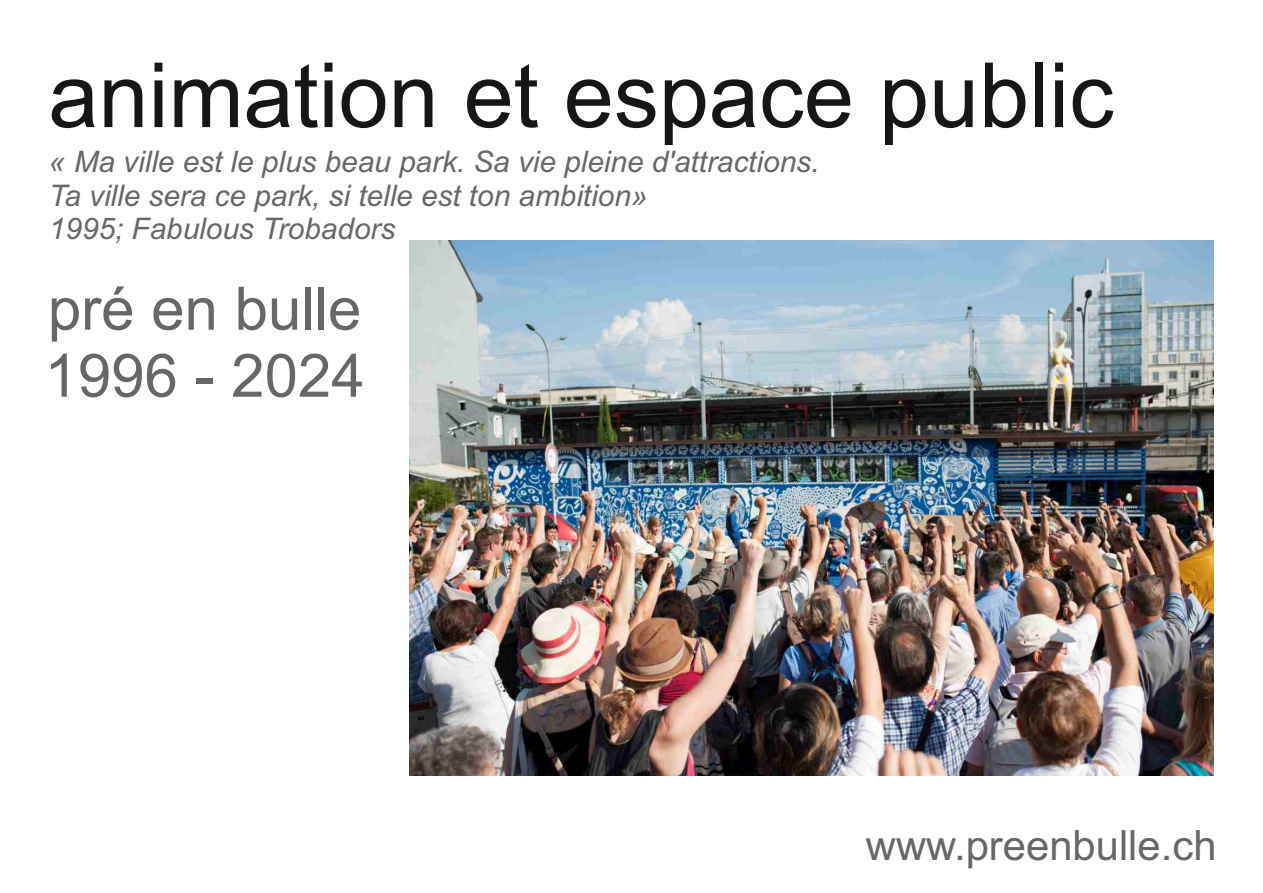
<style>
.page{position:relative;width:1263px;height:893px;background:#fff}
.page>*{position:absolute;margin:0;border:0;box-sizing:border-box;transform-origin:0 0}
.t1{font:90px "Arial";color:#151616}
.t2{font:60px/67.1px "Arial";color:#676767}
.t3{font:41.85px "Arial";color:#676767}
.t4{font:italic 29.7px/33.2px "Arial";color:#676767}
</style>
<div class="page">
<img style="left:409px;top:240px;width:804px;height:535px">
<h1 class="t1" style="left:48px;top:62px;width:1067px">animation et espace public</h1>
<p class="t4" style="left:49px;top:148px;width:772px">« Ma ville est le plus beau park. Sa vie pleine d'attractions.<br>Ta ville sera ce park, si telle est ton ambition»<br>1995; Fabulous Trobadors</p>
<h2 class="t2" style="left:44px;top:281px;width:322px">pré en bulle<br>1996 - 2024</h2>
<h3 class="t3" style="left:866px;top:830px;width:352px">www.preenbulle.ch</h3>
</div>
